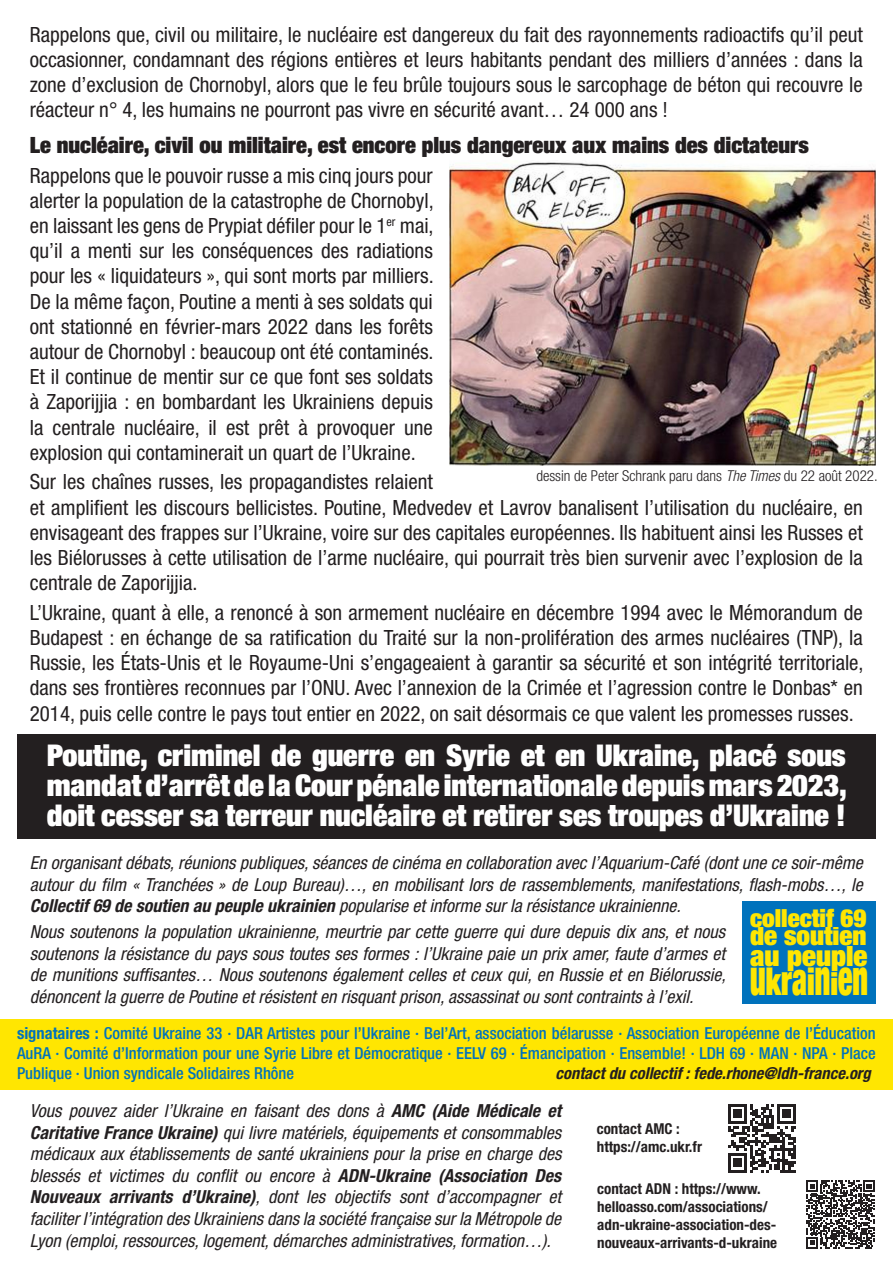
<style>
.page{position:relative;width:893px;height:1263px;background:#fff}
.page>*{position:absolute;margin:0;border:0;box-sizing:border-box;transform-origin:0 0}
.t1{font:900 condensed 50.4px "Helvetica Neue LT Std";color:#ffe601;scale:.59 1}
.t2{font:900 condensed 30px/30px "Helvetica Neue LT Std";color:#fff;text-align:justify}
.t3{font:900 condensed 28.95px "Helvetica Neue LT Std";color:#ffe601}
.t4{font:900 condensed 27px "Helvetica Neue LT Std";color:#ffe601}
.t5{font:900 condensed 25.05px "Helvetica Neue LT Std";color:#ffe601}
.t6{font:900 condensed 22.5px "Helvetica Neue LT Std";color:#231f20}
.t7{font:condensed 21px/25.2px "Helvetica Neue LT Std";color:#231f20;text-align:justify}
.t8{font:italic condensed 18px/21.6px "Helvetica Neue LT Std";color:#231f20;text-align:justify}
.t9{font:500 condensed 16.5px/19.8px "Helvetica Neue LT Std";color:#0072bc;text-align:justify}
.t10{font:italic 700 condensed 16.5px "Helvetica Neue LT Std";color:#231f20}
.t11{font:700 condensed 15px/18px "Helvetica Neue LT Std";color:#231f20}
.t12{font:300 condensed 15px "Helvetica Neue LT Std";color:#231f20}
.s1{font-style:italic}
.s2{font-weight:700}
.s3{font-size:38.55px}
.s4{font-size:42.15px}
.s5{font-size:45.6px}
.s6{font-size:38.25px}
.s7{font-size:31.65px}
.s8{font-size:49.8px}
</style>
<div class="page">
<div style="left:0;top:1019px;width:893px;height:71px;background:#ffe601"></div>
<div style="left:17px;top:734px;width:858px;height:105px;background:#231f20"></div>
<img style="left:450px;top:162px;width:425px;height:303px">
<svg style="left:728px;top:1104px;width:68px;height:68px"></svg>
<div style="left:742px;top:901px;width:133px;height:102px;background:#0072bc"></div>
<svg style="left:806px;top:1180px;width:69px;height:68px"></svg>
<p class="t7" style="left:30px;top:22px;width:835px">Rappelons que, civil ou militaire, le nucléaire est dangereux du fait des rayonnements radioactifs qu’il peut occasionner, condamnant des régions entières et leurs habitants pendant des milliers d’années : dans la zone d’exclusion de Chornobyl, alors que le feu brûle toujours sous le sarcophage de béton qui recouvre le réacteur n° 4, les humains ne pourront pas vivre en sécurité avant… 24 000 ans !</p>
<p class="t6" style="left:30px;top:131px;width:781px">Le nucléaire, civil ou militaire, est encore plus dangereux aux mains des dictateurs</p>
<p class="t7" style="left:30px;top:162px;width:405px">Rappelons que le pouvoir russe a mis cinq jours pour alerter la population de la catastrophe de Chornobyl, en laissant les gens de Prypiat défiler pour le 1<sup>er</sup> mai, qu’il a menti sur les conséquences des radiations pour les « liquidateurs », qui sont morts par milliers.<br>De la même façon, Poutine a menti à ses soldats qui ont stationné en février-mars 2022 dans les forêts autour de Chornobyl : beaucoup ont été contaminés.<br>Et il continue de mentir sur ce que font ses soldats à Zaporijjia : en bombardant les Ukrainiens depuis la centrale nucléaire, il est prêt à provoquer une explosion qui contaminerait un quart de l’Ukraine.</p>
<p class="t7" style="left:30px;top:469px;width:835px;text-align:left">Sur les chaînes russes, les propagandistes relaient<br>et amplifient les discours bellicistes. Poutine, Medvedev et Lavrov banalisent l’utilisation du nucléaire, en envisageant des frappes sur l’Ukraine, voire sur des capitales européennes. Ils habituent ainsi les Russes et les Biélorusses à cette utilisation de l’arme nucléaire, qui pourrait très bien survenir avec l’explosion de la centrale de Zaporijjia.</p>
<p class="t7" style="left:30px;top:600px;width:835px">L’Ukraine, quant à elle, a renoncé à son armement nucléaire en décembre 1994 avec le Mémorandum de Budapest : en échange de sa ratification du Traité sur la non-prolifération des armes nucléaires (TNP), la Russie, les États-Unis et le Royaume-Uni s’engageaient à garantir sa sécurité et son intégrité territoriale, dans ses frontières reconnues par l’ONU. Avec l’annexion de la Crimée et l’agression contre le Donbas* en 2014, puis celle contre le pays tout entier en 2022, on sait désormais ce que valent les promesses russes.</p>
<p class="t12" style="left:536px;top:467px;width:343px">dessin de Peter Schrank paru dans <span class="s1">The Times</span> du 22 août 2022.</p>
<p class="t2" style="left:47px;top:740px;width:802px">Poutine, criminel de guerre en Syrie et en Ukraine, placé sous mandat d’arrêt de la Cour pénale internationale depuis mars 2023, doit cesser sa terreur nucléaire et retirer ses troupes d’Ukraine !</p>
<p class="t8" style="left:30px;top:852px;width:834px">En organisant débats, réunions publiques, séances de cinéma en collaboration avec l’Aquarium-Café (dont une ce soir-même autour du film « Tranchées » de Loup Bureau)…, en mobilisant lors de rassemblements, manifestations, flash-mobs…, le <span class="s2">Collectif 69 de soutien au peuple ukrainien</span> popularise et informe sur la résistance ukrainienne.</p>
<p class="t8" style="left:30px;top:921px;width:698px">Nous soutenons la population ukrainienne, meurtrie par cette guerre qui dure depuis dix ans, et nous soutenons la résistance du pays sous toutes ses formes : l’Ukraine paie un prix amer, faute d’armes et de munitions suffisantes… Nous soutenons également celles et ceux qui, en Russie et en Biélorussie, dénoncent la guerre de Poutine et résistent en risquant prison, assassinat ou sont contraints à l’exil.</p>
<p class="t5" style="left:750px;top:901px;width:118px">collectif 69</p>
<p class="t4" style="left:750px;top:918px;width:118px">de soutien</p>
<p class="t3" style="left:750px;top:937px;width:119px">au peuple</p>
<p class="t1" style="left:750px;top:945px;width:201px">u<span class="s3">k</span><span class="s4">r</span><span class="s5">a</span><span class="s6">i</span>n<span class="s7">i</span><span class="s8">en</span></p>
<p class="t9" style="left:17px;top:1023px;width:860px"><span class="s2">signataires :</span> Comité Ukraine 33 · DAR Artistes pour l’Ukraine · Bel’Art, association bélarusse · Association Européenne de l’Éducation AuRA · Comité d’Information pour une Syrie Libre et Démocratique · EELV 69 · Émancipation · Ensemble! · LDH 69 · MAN · NPA · Place Publique · Union syndicale Solidaires Rhône</p>
<p class="t10" style="left:556px;top:1063px;width:317px">contact du collectif : fede.rhone@ldh-france.org</p>
<p class="t8" style="left:30px;top:1100px;width:533px">Vous pouvez aider l’Ukraine en faisant des dons à <span class="s2">AMC (Aide Médicale et Caritative France Ukraine)</span> qui livre matériels, équipements et consommables médicaux aux établissements de santé ukrainiens pour la prise en charge des blessés et victimes du conflit ou encore à <span class="s2">ADN-Ukraine (Association Des Nouveaux arrivants d’Ukraine)</span>, dont les objectifs sont d’accompagner et faciliter l’intégration des Ukrainiens dans la société française sur la Métropole de Lyon (emploi, ressources, logement, démarches administratives, formation…).</p>
<p class="t11" style="left:597px;top:1119px;width:107px">contact AMC : https://amc.ukr.fr</p>
<p class="t11" style="left:597px;top:1179px;width:181px">contact ADN : https://www. helloasso.com/associations/ adn-ukraine-association-des&shy;nouveaux-arrivants-d-ukraine</p>
</div>
